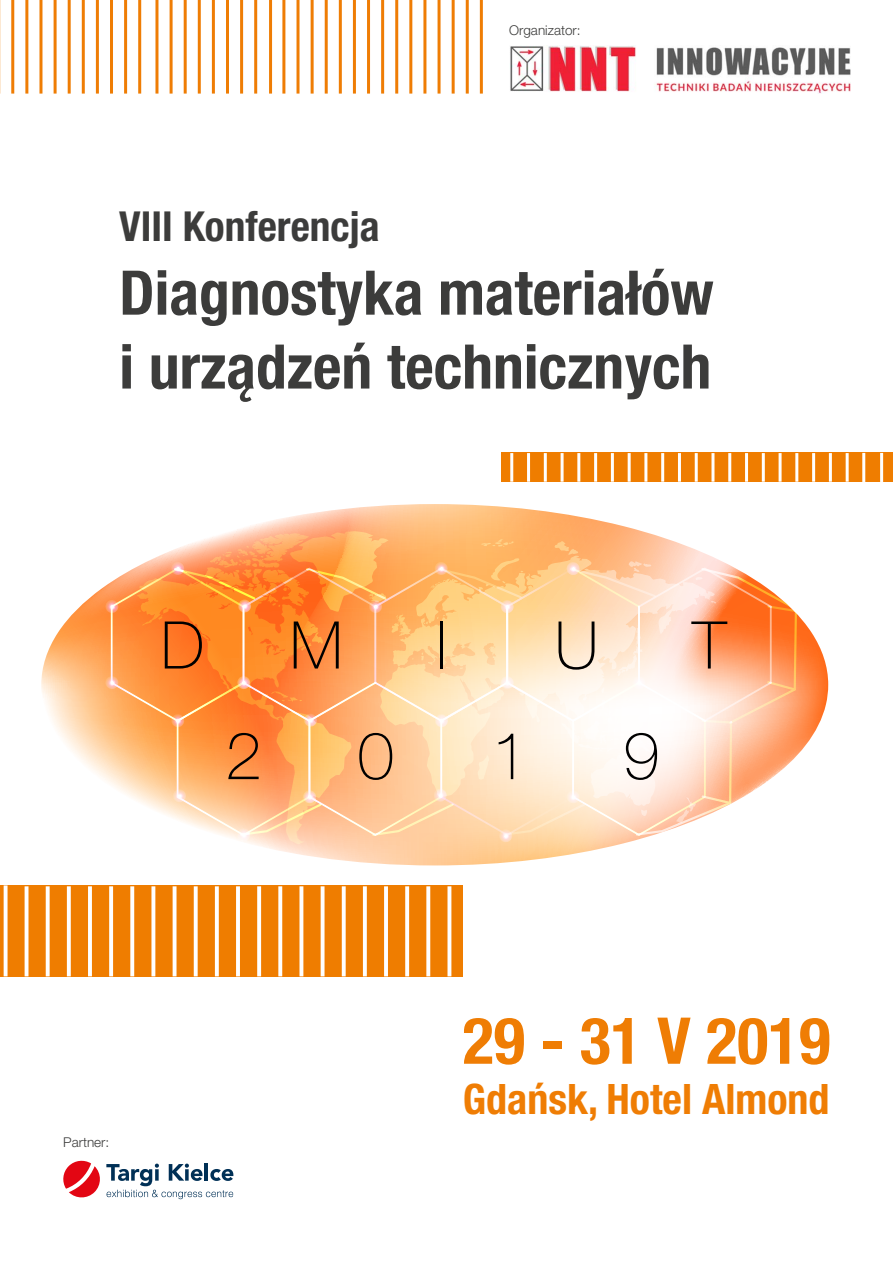
<style>
.page{position:relative;width:893px;height:1263px;background:#fff}
.page>*{position:absolute;margin:0;border:0;box-sizing:border-box;transform-origin:0 0}
.t1{font:700 condensed 64.65px "Helvetica Neue LT Pro";color:#ef7d04}
.t2{font:700 condensed 61.5px/73.8px "Helvetica Neue LT Pro";color:#3c3c3b}
.t3{font:700 condensed 42px "Helvetica Neue LT Pro";color:#ef7d04}
.t4{font:700 condensed 41.4px "Helvetica Neue LT Pro";color:#3c3c3b}
.t5{font:300 13.5px "Helvetica Neue LT Pro";color:#3c3c3b}
</style>
<div class="page">
<hr style="left:138px;top:0;width:3px;height:94px;background:#ef7d04">
<hr style="left:124px;top:0;width:3px;height:94px;background:#ef7d04">
<hr style="left:110px;top:0;width:3px;height:94px;background:#ef7d04">
<hr style="left:96px;top:0;width:3px;height:94px;background:#ef7d04">
<hr style="left:82px;top:0;width:3px;height:94px;background:#ef7d04">
<hr style="left:68px;top:0;width:3px;height:94px;background:#ef7d04">
<hr style="left:54px;top:0;width:3px;height:94px;background:#ef7d04">
<hr style="left:39px;top:0;width:3px;height:94px;background:#ef7d04">
<hr style="left:25px;top:0;width:3px;height:94px;background:#ef7d04">
<hr style="left:11px;top:0;width:3px;height:94px;background:#ef7d04">
<hr style="left:0;top:0;width:1px;height:94px;background:#ef7d04">
<hr style="left:480px;top:0;width:3px;height:94px;background:#ef7d04">
<hr style="left:466px;top:0;width:3px;height:94px;background:#ef7d04">
<hr style="left:452px;top:0;width:3px;height:94px;background:#ef7d04">
<hr style="left:438px;top:0;width:3px;height:94px;background:#ef7d04">
<hr style="left:423px;top:0;width:3px;height:94px;background:#ef7d04">
<hr style="left:409px;top:0;width:3px;height:94px;background:#ef7d04">
<hr style="left:395px;top:0;width:3px;height:94px;background:#ef7d04">
<hr style="left:381px;top:0;width:3px;height:94px;background:#ef7d04">
<hr style="left:367px;top:0;width:3px;height:94px;background:#ef7d04">
<hr style="left:353px;top:0;width:3px;height:94px;background:#ef7d04">
<hr style="left:339px;top:0;width:3px;height:94px;background:#ef7d04">
<hr style="left:325px;top:0;width:3px;height:94px;background:#ef7d04">
<hr style="left:311px;top:0;width:3px;height:94px;background:#ef7d04">
<hr style="left:296px;top:0;width:3px;height:94px;background:#ef7d04">
<hr style="left:282px;top:0;width:3px;height:94px;background:#ef7d04">
<hr style="left:254px;top:0;width:3px;height:94px;background:#ef7d04">
<hr style="left:269px;top:0;width:3px;height:94px;background:#ef7d04">
<hr style="left:240px;top:0;width:3px;height:94px;background:#ef7d04">
<hr style="left:226px;top:0;width:3px;height:94px;background:#ef7d04">
<hr style="left:212px;top:0;width:3px;height:94px;background:#ef7d04">
<hr style="left:198px;top:0;width:3px;height:94px;background:#ef7d04">
<hr style="left:184px;top:0;width:3px;height:94px;background:#ef7d04">
<hr style="left:170px;top:0;width:3px;height:94px;background:#ef7d04">
<hr style="left:155px;top:0;width:3px;height:94px;background:#ef7d04">
<div style="left:501px;top:453px;width:392px;height:29px;background:#ef7d00"></div>
<hr style="left:510px;top:453px;width:3px;height:29px;background:#fff">
<hr style="left:527px;top:453px;width:3px;height:29px;background:#fff">
<hr style="left:544px;top:453px;width:3px;height:29px;background:#fff">
<hr style="left:561px;top:453px;width:3px;height:29px;background:#fff">
<hr style="left:577px;top:453px;width:3px;height:29px;background:#fff">
<hr style="left:594px;top:453px;width:3px;height:29px;background:#fff">
<hr style="left:611px;top:453px;width:3px;height:29px;background:#fff">
<hr style="left:628px;top:453px;width:3px;height:29px;background:#fff">
<hr style="left:644px;top:453px;width:3px;height:29px;background:#fff">
<hr style="left:661px;top:453px;width:3px;height:29px;background:#fff">
<hr style="left:678px;top:453px;width:3px;height:29px;background:#fff">
<hr style="left:695px;top:453px;width:3px;height:29px;background:#fff">
<hr style="left:711px;top:453px;width:3px;height:29px;background:#fff">
<hr style="left:728px;top:453px;width:3px;height:29px;background:#fff">
<hr style="left:745px;top:453px;width:3px;height:29px;background:#fff">
<hr style="left:762px;top:453px;width:3px;height:29px;background:#fff">
<hr style="left:779px;top:453px;width:3px;height:29px;background:#fff">
<hr style="left:795px;top:453px;width:3px;height:29px;background:#fff">
<hr style="left:812px;top:453px;width:3px;height:29px;background:#fff">
<hr style="left:829px;top:453px;width:3px;height:29px;background:#fff">
<hr style="left:846px;top:453px;width:3px;height:29px;background:#fff">
<hr style="left:862px;top:453px;width:3px;height:29px;background:#fff">
<hr style="left:880px;top:453px;width:3px;height:29px;background:#fff">
<div style="left:0;top:885px;width:463px;height:92px;background:#ef7d00"></div>
<svg style="left:447px;top:886px;width:4px;height:90px"></svg>
<svg style="left:426px;top:886px;width:4px;height:90px"></svg>
<svg style="left:405px;top:886px;width:4px;height:90px"></svg>
<svg style="left:384px;top:886px;width:4px;height:90px"></svg>
<svg style="left:363px;top:886px;width:4px;height:90px"></svg>
<svg style="left:342px;top:886px;width:4px;height:90px"></svg>
<svg style="left:321px;top:886px;width:4px;height:90px"></svg>
<svg style="left:299px;top:886px;width:4px;height:90px"></svg>
<svg style="left:278px;top:886px;width:4px;height:90px"></svg>
<svg style="left:257px;top:886px;width:4px;height:90px"></svg>
<hr style="left:236px;top:886px;width:4px;height:90px;background:#fefaf6">
<svg style="left:215px;top:886px;width:4px;height:90px"></svg>
<svg style="left:194px;top:886px;width:4px;height:90px"></svg>
<svg style="left:173px;top:886px;width:4px;height:90px"></svg>
<svg style="left:151px;top:886px;width:4px;height:90px"></svg>
<svg style="left:130px;top:886px;width:4px;height:90px"></svg>
<svg style="left:109px;top:886px;width:4px;height:90px"></svg>
<hr style="left:88px;top:886px;width:4px;height:90px;background:#fefbf8">
<svg style="left:67px;top:886px;width:4px;height:90px"></svg>
<svg style="left:46px;top:886px;width:4px;height:90px"></svg>
<hr style="left:25px;top:886px;width:3px;height:90px;background:#fff">
<svg style="left:4px;top:885px;width:4px;height:91px"></svg>
<hr style="left:0;top:885px;width:1px;height:91px;background:#fff">
<svg style="left:63px;top:1160px;width:170px;height:39px"></svg>
<img style="left:510px;top:46px;width:340px;height:48px">
<svg style="left:283px;top:504px;width:546px;height:250px"></svg>
<svg style="left:283px;top:531px;width:433px;height:31px;background:#ffba7a"></svg>
<svg style="left:146px;top:518px;width:137px;height:44px"></svg>
<svg style="left:41px;top:562px;width:757px;height:304px"></svg>
<p class="t5" style="left:509px;top:22px;width:73px">Organizator:</p>
<p class="t4" style="left:119px;top:201px;width:262px">VIII Konferencja</p>
<p class="t2" style="left:119px;top:255px;width:596px">Diagnostyka materiałów i urządzeń technicznych</p>
<p class="t5" style="left:63px;top:1134px;width:48px">Partner:</p>
<p class="t1" style="left:463px;top:1001px;width:369px">29 - 31 V 2019</p>
<p class="t3" style="left:463px;top:1074px;width:368px">Gdańsk, Hotel Almond</p>
</div>
